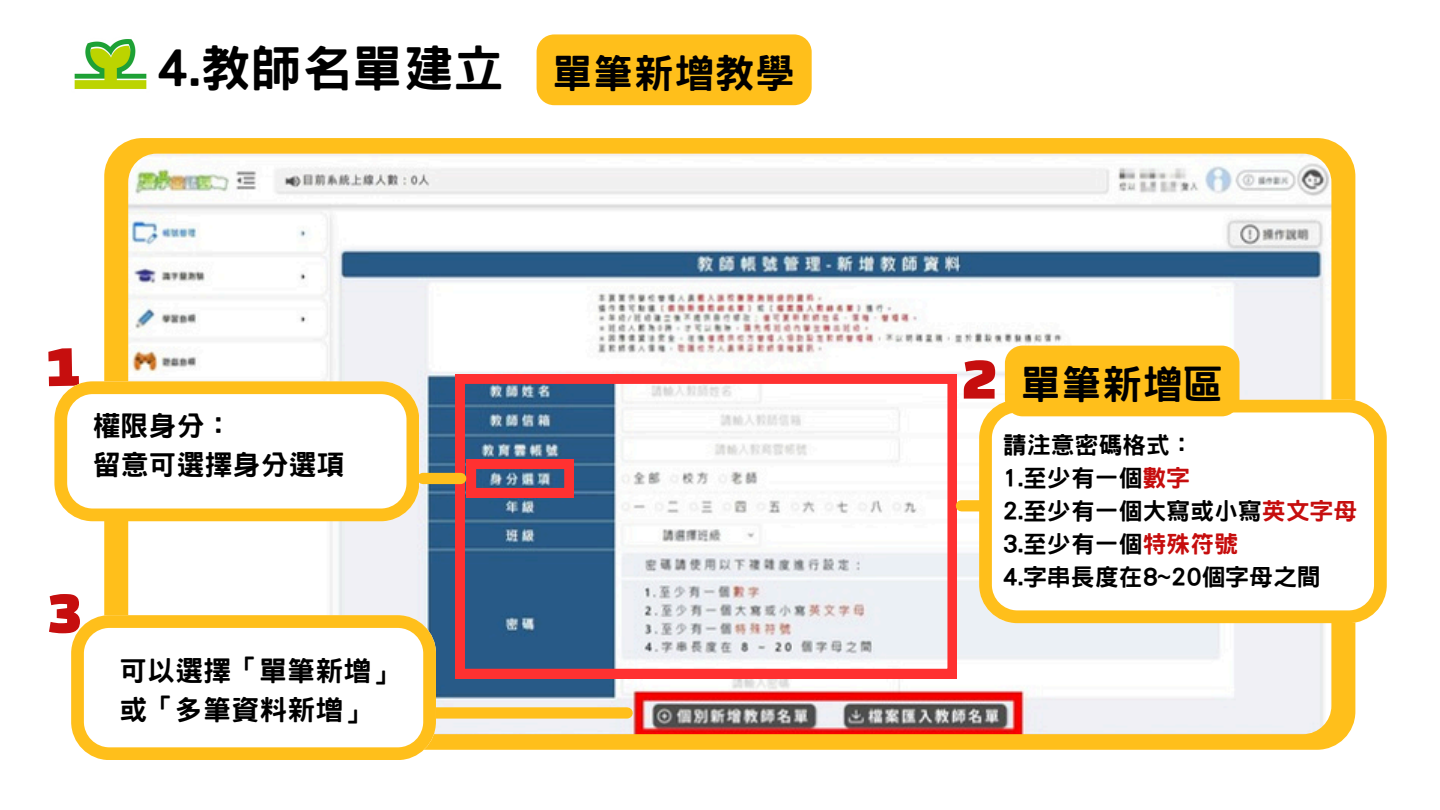
<style>
.page{position:relative;width:1440px;height:810px;background:#fff}
.page>*{position:absolute;margin:0;border:0;box-sizing:border-box;transform-origin:0 0}
.t1{font:60px "Black Han Sans";color:#c60e0e}
.t2{font:800 50px "Han Wang Hei";letter-spacing:.015em;color:#000}
.t3{font:800 40px "Han Wang Hei";letter-spacing:.015em;color:#000}
.t4{font:800 28px/39px "Han Wang Hei";color:#000}
.t5{font:800 23.9px "Han Wang Hei";color:#000}
.s1{color:#c60e0e}
</style>
<div class="page">
<img style="left:74px;top:39px;width:73px;height:50px">
<div style="left:104px;top:138px;width:1251px;height:612px;background:#ffbf1b"></div>
<img style="left:128px;top:154px;width:1203px;height:580px;border-radius:28px">
<div style="left:434px;top:707px;width:193px;height:12px;background:#ffbf1b"></div>
<svg style="left:455px;top:374px;width:502px;height:305px;background:#c0b7c3"></svg>
<svg style="left:979px;top:400px;width:408px;height:223px;background:#fef6df"></svg>
<svg style="left:71px;top:615px;width:365px;height:145px"></svg>
<div style="left:961px;top:500px;width:24px;height:11px;background:#ffbf1b"></div>
<div style="left:1005px;top:346px;width:234px;height:70px;background:#ffbf1b;border-radius:18px"></div>
<div style="left:537px;top:34px;width:275px;height:71px;background:#ffbf1b;border-radius:18px"></div>
<svg style="left:54px;top:381px;width:365px;height:140px"></svg>
<svg style="left:466px;top:459px;width:108px;height:39px;background:#b74b59"></svg>
<div style="left:423px;top:473px;width:38px;height:11px;background:#ffbf1b"></div>
<svg style="left:54px;top:381px;width:25px;height:5px"></svg>
<h1 class="t2" style="left:157px;top:43px;width:348px">4.教師名單建立</h1>
<h2 class="t3" style="left:553px;top:53px;width:244px">單筆新增教學</h2>
<h3 class="t4" style="left:93px;top:406px;width:253px">權限身分：<br>留意可選擇身分選項</h3>
<p class="t1" style="left:46px;top:585px;width:37px">3</p>
<h3 class="t4" style="left:119px;top:651px;width:281px">可以選擇「單筆新增」或「多筆資料新增」</h3>
<p class="t1" style="left:962px;top:351px;width:37px">2</p>
<h2 class="t3" style="left:1021px;top:364px;width:204px">單筆新增區</h2>
<p class="t5" style="left:1003px;top:433px;width:192px">請注意密碼格式：</p>
<p class="t5" style="left:1003px;top:466px;width:189px">1.至少有一個<span class="s1">數字</span></p>
<p class="t5" style="left:1003px;top:499px;width:356px">2.至少有一個大寫或小寫<span class="s1">英文字母</span></p>
<p class="t5" style="left:1003px;top:532px;width:237px">3.至少有一個<span class="s1">特殊符號</span></p>
<p class="t5" style="left:1003px;top:565px;width:319px">4.字串長度在8~20個字母之間</p>
</div>
